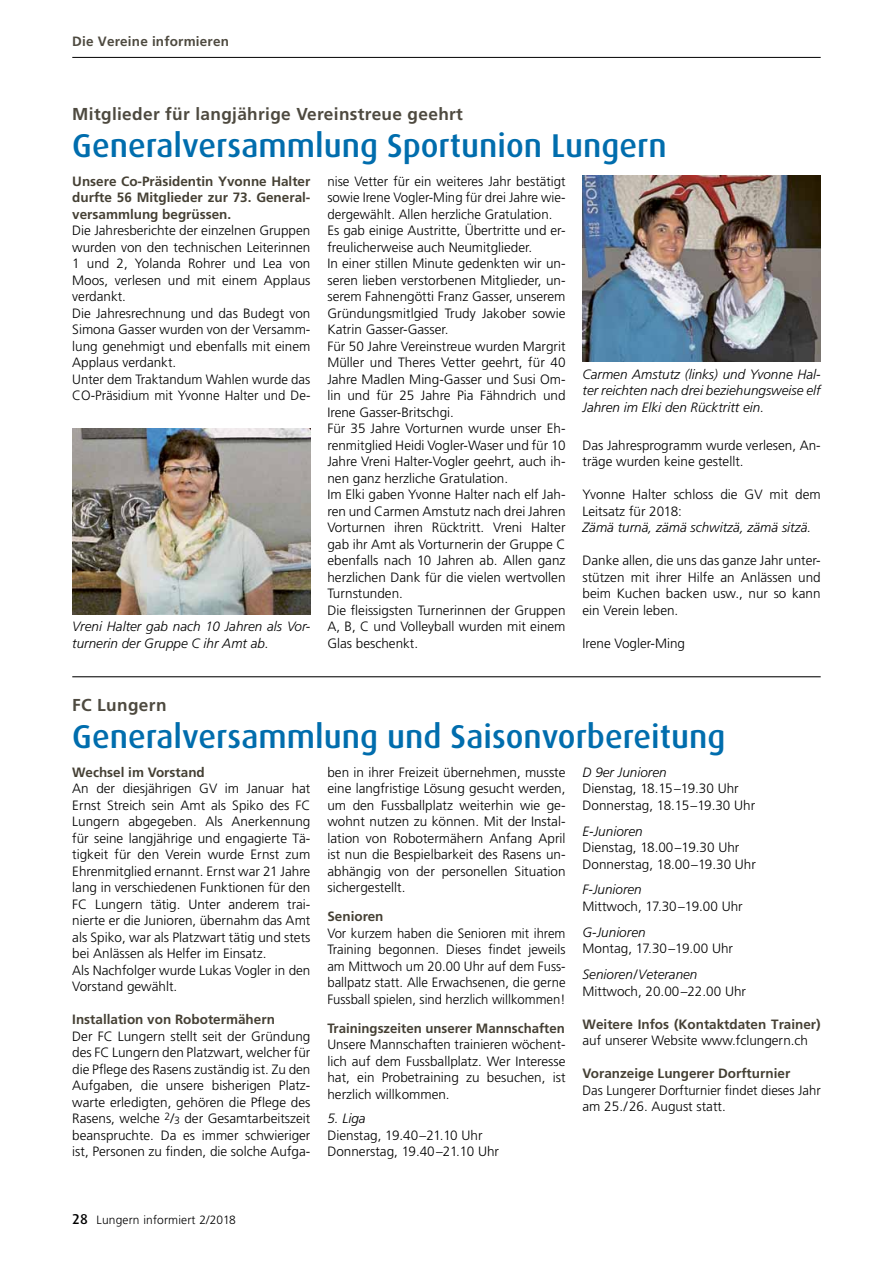
<style>
.page{position:relative;width:893px;height:1263px;background:#fff}
.page>*{position:absolute;margin:0;border:0;box-sizing:border-box;transform-origin:0 0}
.t1{font:500 33px "Dax";color:#006dad}
.t2{font:700 17.25px "Frutiger";letter-spacing:.02em;color:#4e4a40}
.t3{font:300 13.5px/16.5px "Frutiger";color:#000}
.t4{font:italic 300 13.5px/16.5px "Frutiger";color:#000;text-align:justify}
.t5{font:700 13.5px/16.5px "Frutiger";color:#454034;text-align:justify}
.t6{font:700 13.5px "Frutiger";letter-spacing:.015em;color:#4e4a40}
.t7{font:300 12px "Frutiger";letter-spacing:.015em;color:#000}
.s1{font-size:10.5px}
.s2{font-family:"Dax";font-weight:500;font-size:14.25px}
</style>
<div class="page">
<hr style="left:72px;top:57px;width:749px;height:1px;background:#000">
<hr style="left:72px;top:676px;width:749px;height:1px;background:#000">
<img style="left:583px;top:175px;width:238px;height:186px">
<img style="left:72px;top:428px;width:238px;height:186px">
<p class="t6" style="left:72px;top:33px;width:158px">Die Vereine informieren</p>
<p class="t2" style="left:72px;top:104px;width:392px">M itglieder für langjährige Vereinstreue geehrt</p>
<h1 class="t1" style="left:72px;top:127px;width:596px">Generalversammlung Sportunion Lungern</h1>
<p class="t5" style="left:72px;top:173px;width:240px">Unsere Co-Präsidentin Yvonne Halter durfte 56 M itglieder zur 73. General&shy;versammlung begrüssen.</p>
<p class="t3" style="left:72px;top:222px;width:240px">Die Jahresberichte der einzelnen Gruppen wurden von den technischen Leiterinnen 1 und 2, Yolanda Rohrer und Lea von Moos, verlesen und mit einem Applaus verdankt.<br>Die Jahresrechnung und das Budegt von Simona Gasser wurden von der Versamm&shy;lung genehmigt und ebenfalls mit einem Applaus verdankt.<br>Unter dem Traktandum Wahlen wurde das CO-Präsidium mit Yvonne Halter und De-</p>
<p class="t3" style="left:327px;top:173px;width:240px">nise Vetter für ein weiteres Jahr bestätigt sowie Irene Vogler-M ing für drei Jahre wie&shy;dergewählt. Allen herzliche Gratulation.<br>Es gab einige Austritte, Übertritte und er&shy;freulicherweise auch Neumitglieder.<br>In einer stillen M inute gedenkten wir un&shy;seren lieben verstorbenen M itglieder, un&shy;serem Fahnengötti Franz Gasser, unserem Gründungsmitlgied Trudy Jakober sowie Katrin Gasser-Gasser.<br>Für 50 Jahre Vereinstreue wurden Margrit M üller und Theres Vetter geehrt, für 40<br>Jahre Madlen M ing-Gasser und Susi Om&shy;lin und für 25 Jahre Pia Fähndrich und Irene Gasser-Britschgi.<br>Für 35 Jahre Vorturnen wurde unser Eh&shy;renmitglied Heidi Vogler-Waser und für 10<br>Jahre Vreni Halter-Vogler geehrt, auch ih&shy;nen ganz herzliche Gratulation.<br>Im Elki gaben Yvonne Halter nach elf Jah&shy;ren und Carmen Amstutz nach drei Jahren Vorturnen ihren Rücktritt. Vreni Halter gab ihr Amt als Vorturnerin der Gruppe C ebenfalls nach 10 Jahren ab. Allen ganz herzlichen Dank für die vielen wertvollen Turnstunden.<br>Die fleissigsten Turnerinnen der Gruppen A, B, C und Volleyball wurden mit einem Glas beschenkt.</p>
<p class="t4" style="left:583px;top:366px;width:240px">Carmen Amstutz (links) und Yvonne Hal&shy;ter reichten nach drei beziehungsweise elf Jahren im Elki den Rücktritt ein.</p>
<p class="t3" style="left:583px;top:437px;width:240px">Das Jahresprogramm wurde verlesen, An&shy;träge wurden keine gestellt.</p>
<p class="t3" style="left:583px;top:486px;width:240px">Yvonne Halter schloss die GV mit dem<br>Leitsatz für 2018:</p>
<p class="t4" style="left:583px;top:519px;width:230px">Zämä turnä, zämä schwitzä, zämä sitzä.</p>
<p class="t3" style="left:583px;top:552px;width:240px;text-align:justify">Danke allen, die uns das ganze Jahr unter&shy;stützen mit ihrer Hilfe an Anlässen und beim Kuchen backen usw., nur so kann ein Verein leben.</p>
<p class="t3" style="left:583px;top:635px;width:104px">Irene Vogler-M ing</p>
<p class="t4" style="left:72px;top:618px;width:240px">Vreni Halter gab nach 10 Jahren als Vor&shy;turnerin der Gruppe C ihr Amt ab.</p>
<p class="t2" style="left:72px;top:694px;width:96px">FC Lungern</p>
<h1 class="t1" style="left:72px;top:718px;width:655px">Generalversammlung und Saisonvorbereitung</h1>
<p class="t5" style="left:72px;top:764px;width:134px">Wechsel im Vorstand</p>
<p class="t3" style="left:72px;top:780px;width:240px">An der diesjährigen GV im Januar hat Ernst Streich sein Amt als Spiko des FC Lungern abgegeben. Als Anerkennung für seine langjährige und engagierte Tä&shy;tigkeit für den Verein wurde Ernst zum Ehrenmitglied ernannt. Ernst war 21 Jahre lang in verschiedenen Funktionen für den FC Lungern tätig. Unter anderem trai&shy;nierte er die Junioren, übernahm das Amt als Spiko, war als Platzwart tätig und stets bei Anlässen als Helfer im Einsatz.<br>Als Nachfolger wurde Lukas Vogler in den Vorstand gewählt.</p>
<p class="t5" style="left:72px;top:1011px;width:204px">Installation von Robotermähern</p>
<p class="t3" style="left:72px;top:1028px;width:240px;text-align:justify">Der FC Lungern stellt seit der Gründung des FC Lungern den Platzwart, welcher für die Pflege des Rasens zuständig ist. Zu den Aufgaben, die unsere bisherigen Platz&shy;warte erledigten, gehören die Pflege des Rasens, welche <sup>2</sup>/<span class="s1">3</span> der Gesamtarbeitszeit beanspruchte. Da es immer schwieriger ist, Personen zu finden, die solche Aufga-</p>
<p class="t3" style="left:327px;top:764px;width:240px;text-align:justify">ben in ihrer Freizeit übernehmen, musste eine langfristige Lösung gesucht werden, um den Fussballplatz weiterhin wie ge&shy;wohnt nutzen zu können. M it der Instal&shy;lation von Robotermähern Anfang April ist nun die Bespielbarkeit des Rasens un&shy;abhängig von der personellen Situation sichergestellt.</p>
<p class="t5" style="left:327px;top:908px;width:58px">Senioren</p>
<p class="t3" style="left:327px;top:925px;width:240px;text-align:justify">Vor kurzem haben die Senioren mit ihrem Training begonnen. Dieses findet jeweils am M ittwoch um 20.00 Uhr auf dem Fuss&shy;ballpatz statt. Alle Erwachsenen, die gerne Fussball spielen, sind herzlich willkommen!</p>
<p class="t5" style="left:327px;top:1019px;width:239px">Trainingszeiten unserer Mannschaften</p>
<p class="t3" style="left:327px;top:1036px;width:240px;text-align:justify">Unsere Mannschaften trainieren wöchent&shy;lich auf dem Fussballplatz. Wer Interesse hat, ein Probetraining zu besuchen, ist herzlich willkommen.</p>
<p class="t4" style="left:327px;top:1110px;width:40px">5. Liga</p>
<p class="t3" style="left:327px;top:1127px;width:173px">Dienstag, 19.40–21.10 Uhr<br>Donnerstag, 19.40–21.10 Uhr</p>
<p class="t4" style="left:583px;top:764px;width:86px">D 9er Junioren</p>
<p class="t3" style="left:583px;top:780px;width:174px">Dienstag, 18.15–19.30 Uhr<br>Donnerstag, 18.15–19.30 Uhr</p>
<p class="t4" style="left:583px;top:822px;width:62px">E-Junioren</p>
<p class="t3" style="left:583px;top:839px;width:175px">Dienstag, 18.00–19.30 Uhr<br>Donnerstag, 18.00–19.30 Uhr</p>
<p class="t4" style="left:583px;top:881px;width:61px">F-Junioren</p>
<p class="t3" style="left:583px;top:898px;width:162px">M ittwoch, 17.30–19.00 Uhr</p>
<p class="t4" style="left:583px;top:924px;width:65px">G-Junioren</p>
<p class="t3" style="left:583px;top:940px;width:152px">Montag, 17.30–19.00 Uhr</p>
<p class="t4" style="left:583px;top:966px;width:116px">Senioren/Veteranen</p>
<p class="t3" style="left:583px;top:982px;width:165px">M ittwoch, 20.00–22.00 Uhr</p>
<p class="t5" style="left:583px;top:1015px;width:240px">Weitere Infos (Kontaktdaten Trainer)</p>
<p class="t3" style="left:583px;top:1032px;width:227px">auf unserer Website www.fclungern.ch</p>
<p class="t5" style="left:583px;top:1065px;width:209px">Voranzeige Lungerer Dorfturnier</p>
<p class="t3" style="left:583px;top:1081px;width:240px">Das Lungerer Dorfturnier findet dieses Jahr am 25./26. August statt.</p>
<p class="t7" style="left:72px;top:1213px;width:165px"><span class="s2">28</span> Lungern informiert 2/2018</p>
</div>
